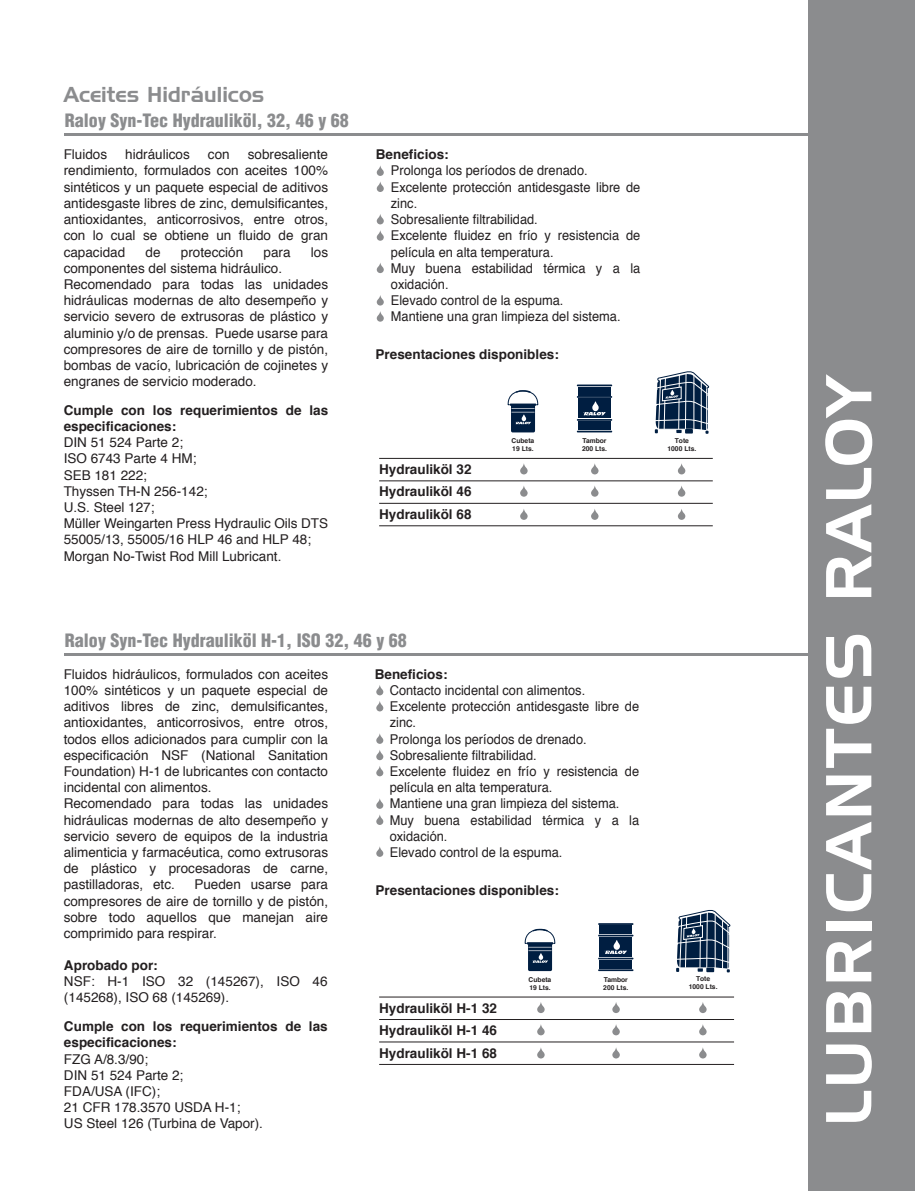
<style>
.page{position:relative;width:915px;height:1191px;background:#fff}
.page>*{position:absolute;margin:0;border:0;box-sizing:border-box;transform-origin:0 0}
.t1{font:63px "Handel Gothic BT";letter-spacing:.05em;color:#fff}
.t2{font:21px "Handel Gothic BT";color:#8b8c8e}
.t3{font:900 condensed 18px "Helvetica";color:#8b8c8e}
.t4{font:13.5px/16.2px "Helvetica";color:#231f20}
.t5{font:13.5px/16.2px "Helvetica";color:#231f20;scale:.95 1}
.t6{font:700 13.5px/22.5px "Helvetica";color:#231f20}
.t7{font:700 6.75px/8.1px "Helvetica";color:#231f20}
</style>
<div class="page">
<div style="left:808px;top:0;width:106px;height:1191px;background:#8b8c8e"></div>
<hr style="left:64px;top:133px;width:744px;height:3px;background:#8b8c8e">
<svg style="left:376px;top:165px;width:7px;height:27px"></svg>
<svg style="left:376px;top:214px;width:7px;height:10px"></svg>
<svg style="left:376px;top:230px;width:7px;height:11px"></svg>
<svg style="left:376px;top:263px;width:7px;height:10px"></svg>
<svg style="left:376px;top:295px;width:7px;height:10px"></svg>
<svg style="left:376px;top:311px;width:7px;height:11px"></svg>
<svg style="left:520px;top:463px;width:7px;height:11px"></svg>
<svg style="left:520px;top:486px;width:7px;height:11px"></svg>
<svg style="left:520px;top:509px;width:7px;height:11px"></svg>
<svg style="left:591px;top:463px;width:7px;height:11px"></svg>
<svg style="left:591px;top:486px;width:7px;height:11px"></svg>
<svg style="left:591px;top:509px;width:7px;height:11px"></svg>
<svg style="left:677px;top:463px;width:8px;height:11px"></svg>
<svg style="left:678px;top:486px;width:7px;height:11px"></svg>
<svg style="left:677px;top:509px;width:8px;height:11px"></svg>
<svg style="left:507px;top:390px;width:32px;height:42px"></svg>
<hr style="left:576px;top:384px;width:36px;height:2px;background:#001e41">
<hr style="left:576px;top:396px;width:36px;height:2px;background:#001e41">
<hr style="left:576px;top:419px;width:36px;height:2px;background:#001e41">
<hr style="left:576px;top:431px;width:36px;height:1px;background:#001e41">
<div style="left:578px;top:387px;width:32px;height:8px;background:#001e41"></div>
<div style="left:578px;top:399px;width:32px;height:19px;background:#001e41"></div>
<div style="left:578px;top:422px;width:32px;height:8px;background:#001e41"></div>
<svg style="left:583px;top:401px;width:22px;height:14px"></svg>
<svg style="left:654px;top:371px;width:55px;height:63px"></svg>
<hr style="left:379px;top:458px;width:333px;height:1px;background:#231f20">
<hr style="left:379px;top:480px;width:333px;height:1px;background:#231f20">
<hr style="left:379px;top:503px;width:333px;height:1px;background:#231f20">
<hr style="left:379px;top:525px;width:333px;height:1px;background:#231f20">
<hr style="left:64px;top:652px;width:744px;height:3px;background:#8b8c8e">
<svg style="left:376px;top:685px;width:7px;height:10px"></svg>
<svg style="left:376px;top:701px;width:7px;height:10px"></svg>
<svg style="left:376px;top:733px;width:7px;height:43px"></svg>
<svg style="left:376px;top:798px;width:7px;height:27px"></svg>
<svg style="left:376px;top:846px;width:7px;height:11px"></svg>
<svg style="left:537px;top:1002px;width:7px;height:11px"></svg>
<svg style="left:537px;top:1024px;width:7px;height:11px"></svg>
<svg style="left:537px;top:1047px;width:7px;height:11px"></svg>
<svg style="left:612px;top:1002px;width:7px;height:11px"></svg>
<svg style="left:612px;top:1024px;width:7px;height:11px"></svg>
<svg style="left:612px;top:1047px;width:7px;height:11px"></svg>
<svg style="left:699px;top:1002px;width:7px;height:11px"></svg>
<svg style="left:699px;top:1024px;width:7px;height:11px"></svg>
<svg style="left:699px;top:1047px;width:7px;height:11px"></svg>
<svg style="left:524px;top:928px;width:32px;height:43px"></svg>
<hr style="left:598px;top:923px;width:35px;height:2px;background:#001e41">
<hr style="left:598px;top:934px;width:35px;height:2px;background:#001e41">
<hr style="left:598px;top:957px;width:35px;height:2px;background:#001e41">
<hr style="left:598px;top:969px;width:35px;height:2px;background:#001e41">
<div style="left:599px;top:925px;width:33px;height:9px;background:#001e41"></div>
<div style="left:599px;top:937px;width:33px;height:19px;background:#001e41"></div>
<div style="left:599px;top:960px;width:33px;height:8px;background:#001e41"></div>
<svg style="left:604px;top:940px;width:22px;height:14px"></svg>
<svg style="left:676px;top:910px;width:54px;height:62px"></svg>
<hr style="left:379px;top:996px;width:354px;height:1px;background:#231f20">
<hr style="left:379px;top:1019px;width:354px;height:1px;background:#231f20">
<hr style="left:379px;top:1041px;width:354px;height:1px;background:#231f20">
<hr style="left:379px;top:1064px;width:354px;height:1px;background:#231f20">
<h2 class="t2" style="left:64px;top:82px;width:202px">Aceites Hidráulicos</h2>
<h3 class="t3" style="left:65px;top:109px;width:285px">Raloy Syn-Tec Hydrauliköl, 32, 46 y 68</h3>
<p class="t4" style="left:64px;top:147px;width:45px">Fluidos</p>
<p class="t4" style="left:125px;top:147px;width:66px">hidráulicos</p>
<p class="t4" style="left:208px;top:147px;width:23px">con</p>
<p class="t4" style="left:64px;top:147px;width:266px;text-align:justify;text-indent:184px">sobresaliente rendimiento, formulados con aceites 100% sintéticos y un paquete especial de aditivos antidesgaste libres de zinc, demulsificantes, antioxidantes, anticorrosivos, entre otros, con lo cual se obtiene un fluido de gran capacidad</p>
<p class="t4" style="left:145px;top:244px;width:17px">de</p>
<p class="t4" style="left:181px;top:244px;width:64px">protección</p>
<p class="t4" style="left:263px;top:244px;width:29px">para</p>
<p class="t4" style="left:311px;top:244px;width:19px">los</p>
<p class="t4" style="left:64px;top:260px;width:266px">componentes del sistema hidráulico.<br>Recomendado para todas las unidades hidráulicas modernas de alto desempeño y servicio severo de extrusoras de plástico y aluminio y/o de prensas. Puede usarse para compresores de aire de tornillo y de pistón, bombas de vacío, lubricación de cojinetes y engranes de servicio moderado.</p>
<p class="t6" style="left:64px;top:402px;width:266px;line-height:16.2px">Cumple con los requerimientos de las especificaciones:</p>
<p class="t4" style="left:64px;top:435px;width:266px">DIN 51 524 Parte 2;<br>ISO 6743 Parte 4 HM;<br>SEB 181 222;<br>Thyssen TH-N 256-142;<br>U.S. Steel 127;<br>Müller Weingarten Press Hydraulic Oils DTS<br>55005/13, 55005/16 HLP 46 and HLP 48;<br>Morgan No-Twist Rod Mill Lubricant.</p>
<p class="t6" style="left:376px;top:143px;width:74px">Beneficios:</p>
<p class="t5" style="left:391px;top:163px;width:264px">Prolonga los períodos de drenado.<br>Excelente protección antidesgaste libre de zinc.<br>Sobresaliente filtrabilidad.<br>Excelente fluidez en frío y resistencia de película en alta temperatura.<br>Muy buena estabilidad térmica y a la oxidación.<br>Elevado control de la espuma.<br>Mantiene una gran limpieza del sistema.</p>
<p class="t6" style="left:375px;top:343px;width:185px">Presentaciones disponibles:</p>
<p class="t6" style="left:379px;top:458px;width:94px;text-align:justify">Hydrauliköl 32<br>Hydrauliköl 46<br>Hydrauliköl 68</p>
<p class="t7" style="left:511px;top:437px;width:24px">Cubeta<br>19 Lts.</p>
<p class="t7" style="left:581px;top:437px;width:27px">Tambor<br>200 Lts.</p>
<p class="t7" style="left:667px;top:436px;width:30px;text-align:center">Tote<br>1000 Lts.</p>
<h3 class="t3" style="left:65px;top:629px;width:343px">Raloy Syn-Tec Hydrauliköl H-1, ISO 32, 46 y 68</h3>
<p class="t4" style="left:64px;top:666px;width:266px">Fluidos hidráulicos, formulados con aceites 100% sintéticos y un paquete especial de aditivos libres de zinc, demulsificantes, antioxidantes, anticorrosivos, entre otros, todos ellos adicionados para cumplir con la especificación NSF (National Sanitation Foundation) H-1 de lubricantes con contacto incidental con alimentos.<br>Recomendado para todas las unidades hidráulicas modernas de alto desempeño y servicio severo de equipos de la industria alimenticia y farmacéutica, como extrusoras de plástico y procesadoras de carne, pastilladoras, etc.</p>
<p class="t4" style="left:64px;top:877px;width:266px;text-align:justify;text-indent:131px">Pueden usarse para compresores de aire de tornillo y de pistón, sobre todo aquellos que manejan aire comprimido para respirar.</p>
<p class="t6" style="left:64px;top:954px;width:95px">Aprobado por:</p>
<p class="t4" style="left:64px;top:973px;width:265px">NSF: H-1 ISO 32 (145267), ISO 46 (145268), ISO 68 (145269).</p>
<p class="t6" style="left:64px;top:1018px;width:265px;line-height:16.2px">Cumple con los requerimientos de las especificaciones:</p>
<p class="t4" style="left:64px;top:1051px;width:200px">FZG A/8.3/90;<br>DIN 51 524 Parte 2;<br>FDA/USA (IFC);<br>21 CFR 178.3570 USDA H-1;<br>US Steel 126 (Turbina de Vapor).</p>
<p class="t6" style="left:374px;top:663px;width:74px">Beneficios:</p>
<p class="t5" style="left:389px;top:682px;width:264px">Contacto incidental con alimentos.<br>Excelente protección antidesgaste libre de zinc.<br>Prolonga los períodos de drenado.<br>Sobresaliente filtrabilidad.<br>Excelente fluidez en frío y resistencia de película en alta temperatura.<br>Mantiene una gran limpieza del sistema.<br>Muy buena estabilidad térmica y a la oxidación.<br>Elevado control de la espuma.</p>
<p class="t6" style="left:375px;top:879px;width:185px">Presentaciones disponibles:</p>
<p class="t6" style="left:379px;top:996px;width:119px;text-align:justify">Hydrauliköl H-1 32<br>Hydrauliköl H-1 46<br>Hydrauliköl H-1 68</p>
<p class="t7" style="left:528px;top:975px;width:24px">Cubeta<br>19 Lts.</p>
<p class="t7" style="left:603px;top:975px;width:27px">Tambor<br>200 Lts.</p>
<p class="t7" style="left:688px;top:974px;width:30px;text-align:center">Tote<br>1000 Lts.</p>
<h1 class="t1" style="left:810px;top:1125px;width:755px;rotate:-90deg">LUBRICANTES RALOY</h1>
</div>
